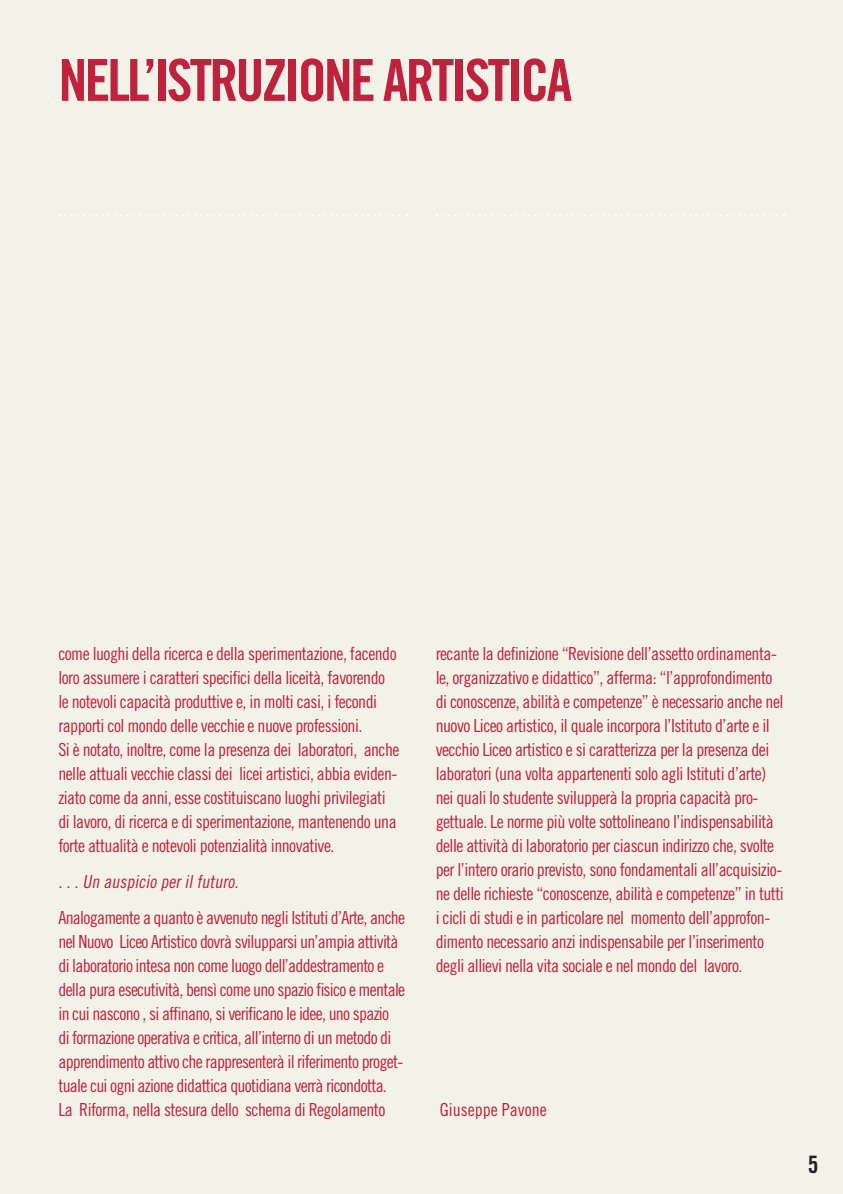
<style>
.page{position:relative;width:843px;height:1194px;background:#fff}
.page>*{position:absolute;margin:0;border:0;box-sizing:border-box;transform-origin:0 0}
.t1{font:58px "Trade Gothic LT Std Bd Cn 20";letter-spacing:-.05em;color:#bf223d}
.t2{font:24px "Trade Gothic LT Std Bd Cn 20";color:#231f20}
.t3{font:18px/24px "Trade Gothic LT Std Cn 18";letter-spacing:-.03em;color:#bf223d}
.t4{font:italic 18px "Trade Gothic LT Std Cn 18";color:#bf223d}
.t5{font:18px "Trade Gothic LT Std Cn 18";color:#bf223d}
</style>
<div class="page">
<div style="left:0;top:0;width:842px;height:1194px;background:#f2f2e9"></div>
<svg style="left:59px;top:214px;width:348px;height:2px"></svg>
<svg style="left:436px;top:214px;width:348px;height:2px"></svg>
<h1 class="t1" style="left:58px;top:58px;width:515px">NELL’ISTRUZIONE ARTISTICA</h1>
<p class="t3" style="left:58px;top:644px;width:342px">come luoghi della ricerca e della sperimentazione, facendo loro assumere i caratteri specifici della liceità, favorendo le notevoli capacità produttive e, in molti casi, i fecondi rapporti col mondo delle vecchie e nuove professioni.<br>Si è notato, inoltre, come la presenza dei laboratori, anche nelle attuali vecchie classi dei licei artistici, abbia eviden&shy;ziato come da anni, esse costituiscano luoghi privilegiati di lavoro, di ricerca e di sperimentazione, mantenendo una forte attualità e notevoli potenzialità innovative.</p>
<p class="t4" style="left:58px;top:875px;width:184px">...Un auspicio perilfuturo.</p>
<p class="t3" style="left:58px;top:908px;width:348px">Analogamente a quanto è avvenuto negli Istituti d’Arte, anche nel Nuovo Liceo Artistico dovrà svilupparsi un’ampia attività di laboratorio intesa non come luogo dell’addestramento e della pura esecutività, bensì come uno spazio fisico e mentale in cui nascono , si affinano, si verificano le idee, uno spazio<br>di formazione operativa e critica, all’interno di un metodo di apprendimento attivo che rappresenterà il riferimento proget&shy;tuale cui ogni azione didattica quotidiana verrà ricondotta.<br>La Riforma, nella stesura dello schema di Regolamento</p>
<p class="t3" style="left:435px;top:644px;width:349px">recante la definizione “Revisione dell’assetto ordinamenta&shy;le, organizzativo e didattico”, afferma: “l’approfondimento di conoscenze, abilità e competenze” è necessario anche nel nuovo Liceo artistico, il quale incorpora l’Istituto d’arte e il vecchio Liceo artistico e si caratterizza per la presenza dei laboratori (una volta appartenenti solo agli Istituti d’arte) nei quali lo studente svilupperà la propria capacità pro&shy;gettuale. Le norme più volte sottolineano l’indispensabilità delle attività di laboratorio per ciascun indirizzo che, svolte per l’intero orario previsto, sono fondamentali all’acquisizio&shy;ne delle richieste “conoscenze, abilità e competenze” in tutti i cicli di studi e in particolare nel momento dell’approfon&shy;dimento necessario anzi indispensabile per l’inserimento degli allievi nella vita sociale e nel mondo del lavoro.</p>
<p class="t5" style="left:439px;top:1102px;width:108px">Giuseppe Pavone</p>
<h2 class="t2" style="left:807px;top:1155px;width:12px">5</h2>
</div>
